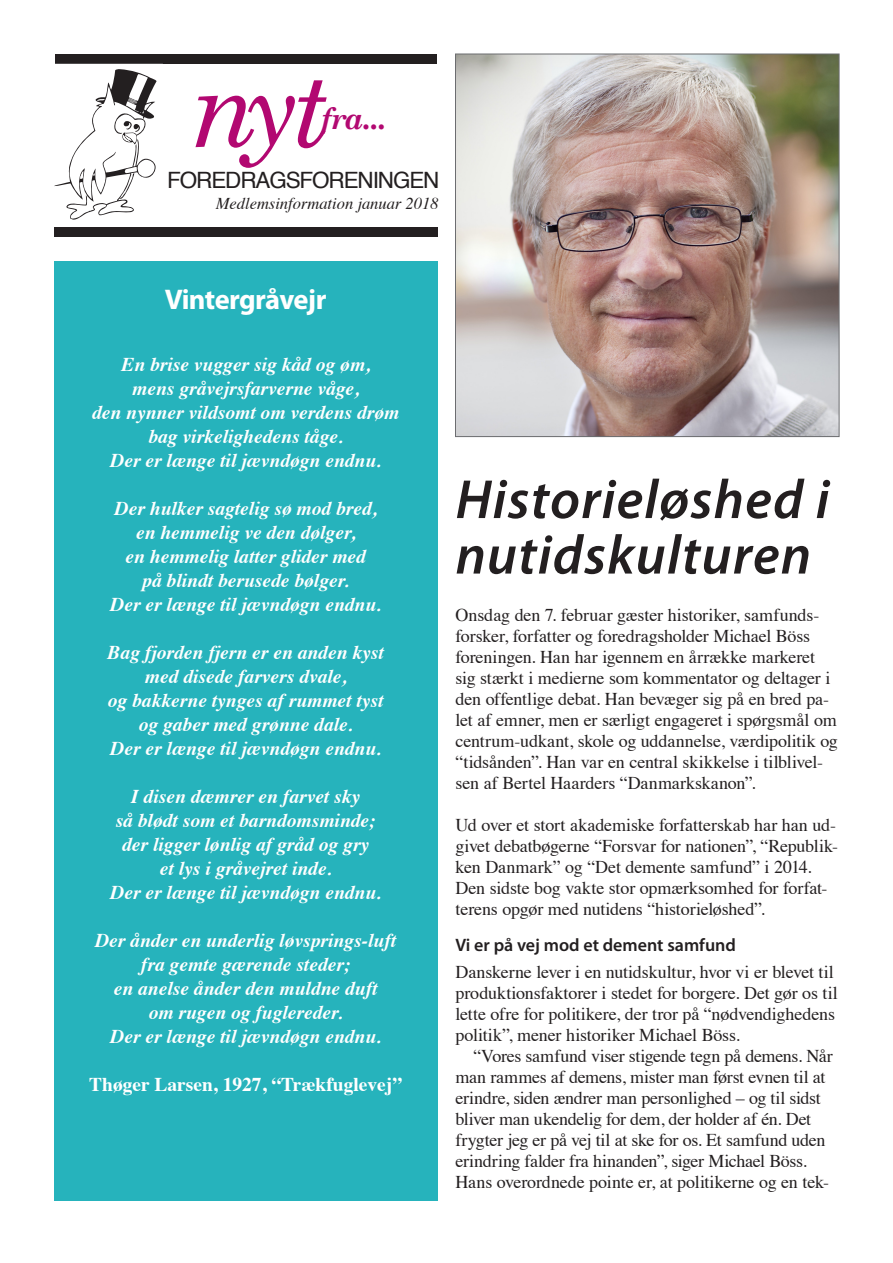
<style>
.page{position:relative;width:893px;height:1263px;background:#fff}
.page>*{position:absolute;margin:0;border:0;box-sizing:border-box;transform-origin:0 0}
.t1{font:italic 108px "Century Schoolbook";color:#b20871}
.Overskrift_B{font:italic 600 55.5px/55.5px "Myriad Pro";letter-spacing:.02em;color:#231f20}
.t2{font:italic 700 30px "Century Schoolbook";color:#b20871}
.t3{font:700 28.5px "Myriad Pro";letter-spacing:-.025em;color:#fff}
.t4{font:22.5px "Helvetica";letter-spacing:-.05em;color:#231f20}
.t5{font:italic 700 19.5px/24px "Times";color:#fff;text-align:center}
.t6{font:700 19.5px "Times";color:#fff}
.Brødtekst{font:18px/21px "Times";letter-spacing:-.01em;color:#231f20}
.Mellemrubrik{font:600 18px "Myriad Pro";color:#231f20}
.t7{font:italic 16.5px "Times";color:#231f20}
.s1{font-size:109.5px}
</style>
<div class="page">
<div style="left:54px;top:228px;width:383px;height:9px;background:#231f20"></div>
<div style="left:55px;top:54px;width:382px;height:9px;background:#231f20"></div>
<svg style="left:54px;top:69px;width:103px;height:151px"></svg>
<img style="left:457px;top:56px;width:380px;height:379px">
<div style="left:455px;top:54px;width:384px;height:383px;border:1px solid #6c6d70"></div>
<div style="left:54px;top:262px;width:383px;height:939px;background:#26b3bc"></div>
<p class="t1" style="left:190px;top:42px;width:141px"><span class="s1">n</span>yt</p>
<p class="t2" style="left:321px;top:100px;width:68px">fra...</p>
<p class="t4" style="left:167px;top:163px;width:274px">FOREDRAGSFORENINGEN</p>
<p class="t7" style="left:216px;top:189px;width:224px">Medlemsinformation januar 2018</p>
<h3 class="t3" style="left:165px;top:281px;width:163px">Vintergråvejr</h3>
<p class="t5" style="left:92px;top:350px;width:309px">En brise vugger sig kåd og øm,<br>mens gråvejrsfarverne våge,<br>den nynner vildsomt om verdens drøm bag virkelighedens tåge.<br>Der er længe til jævndøgn endnu.</p>
<p class="t5" style="left:110px;top:494px;width:272px">Der hulker sagtelig sø mod bred, en hemmelig ve den dølger,<br>en hemmelig latter glider med<br>på blindt berusede bølger.<br>Der er længe til jævndøgn endnu.</p>
<p class="t5" style="left:108px;top:638px;width:278px">Bag fjorden fjern er en anden kyst med disede farvers dvale,<br>og bakkerne tynges af rummet tyst og gaber med grønne dale.<br>Der er længe til jævndøgn endnu.</p>
<p class="t5" style="left:110px;top:782px;width:272px">I disen dæmrer en farvet sky<br>så blødt som et barndomsminde; der ligger lønlig af gråd og gry<br>et lys i gråvejret inde.<br>Der er længe til jævndøgn endnu.</p>
<p class="t5" style="left:95px;top:926px;width:303px">Der ånder en underlig løvsprings-luft fra gemte gærende steder;<br>en anelse ånder den muldne duft<br>om rugen og fuglereder.<br>Der er længe til jævndøgn endnu.</p>
<p class="t6" style="left:89px;top:1065px;width:314px">Thøger Larsen, 1927, “Trækfuglevej”</p>
<p class="Overskrift_B" style="left:455px;top:470px;width:375px">Historieløshed i nutidskulturen</p>
<p class="Brødtekst" style="left:455px;top:603px;width:384px">Onsdag den 7. februar gæster historiker, samfunds&shy;forsker, forfatter og foredragsholder Michael Böss foreningen. Han har igennem en årrække markeret sig stærkt i medierne som kommentator og deltager i den offentlige debat. Han bevæger sig på en bred pa&shy;let af emner, men er særligt engageret i spørgsmål om centrum-udkant, skole og uddannelse, værdipolitik og “tidsånden”. Han var en central skikkelse i tilblivel&shy;sen af Bertel Haarders “Danmarkskanon”.</p>
<p class="Brødtekst" style="left:455px;top:813px;width:384px">Ud over et stort akademiske forfatterskab har han ud&shy;givet debatbøgerne “Forsvar for nationen”, “Republik&shy;ken Danmark” og “Det demente samfund” i 2014.<br>Den sidste bog vakte stor opmærksomhed for forfat&shy;terens opgør med nutidens “historieløshed”.</p>
<p class="Mellemrubrik" style="left:455px;top:934px;width:282px">Vi er på vej mod et dement samfund</p>
<p class="Brødtekst" style="left:455px;top:960px;width:384px">Danskerne lever i en nutidskultur, hvor vi er blevet til produktionsfaktorer i stedet for borgere. Det gør os til lette ofre for politikere, der tror på “nødvendighedens politik”, mener historiker Michael Böss.</p>
<p class="Brødtekst" style="left:455px;top:1044px;width:379px;text-indent:18px">“Vores samfund viser stigende tegn på demens. Når man rammes af demens, mister man først evnen til at erindre, siden ændrer man personlighed – og til sidst bliver man ukendelig for dem, der holder af én. Det frygter jeg er på vej til at ske for os. Et samfund uden erindring falder fra hinanden”, siger Michael Böss.</p>
<p class="Brødtekst" style="left:455px;top:1170px;width:375px">Hans overordnede pointe er, at politikerne og en tek-</p>
</div>
